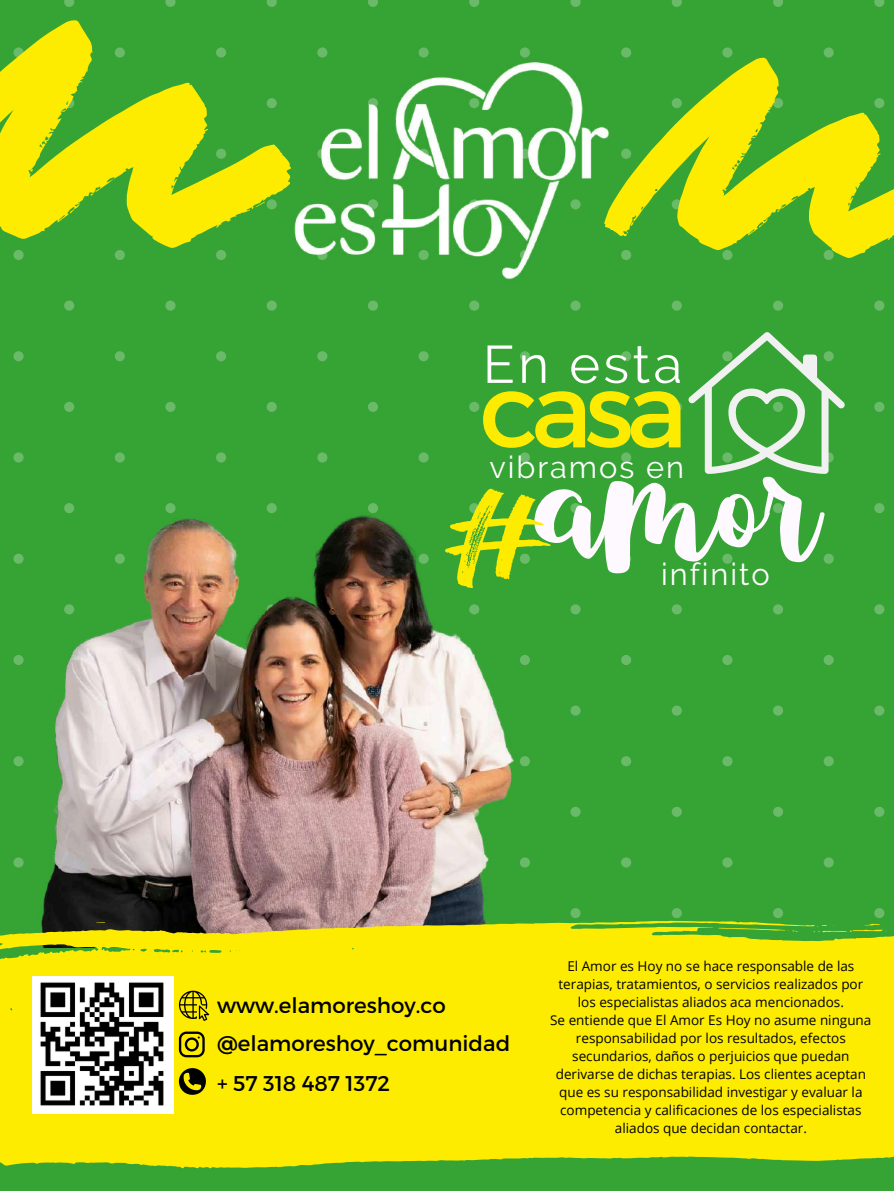
<style>
.page{position:relative;width:894px;height:1191px;background:#fff}
.page>*{position:absolute;margin:0;border:0;box-sizing:border-box;transform-origin:0 0}
.t1{font:136.65px "Love";color:#fdf9ff}
.t2{font:104.55px "Montserrat";color:#fdec00}
.t3{font:52.65px "Raleway";letter-spacing:.065em;color:#fff}
.t4{font:30.75px "Raleway";letter-spacing:.065em;color:#fff}
.t5{font:21.3px/38.8px "Montserrat";color:#000}
.t6{font:13.5px/18px "Open Sans";color:#000;text-align:center}
.s1{font-family:"Hey August";font-size:149.55px;color:#fdec00}
</style>
<div class="page">
<div style="left:0;top:0;width:893px;height:1190px;background:#36a434"></div>
<svg style="left:368px;top:0;width:10px;height:7px"></svg>
<svg style="left:469px;top:0;width:10px;height:7px"></svg>
<svg style="left:570px;top:0;width:10px;height:7px"></svg>
<svg style="left:671px;top:0;width:10px;height:7px"></svg>
<svg style="left:773px;top:0;width:9px;height:7px"></svg>
<svg style="left:874px;top:0;width:10px;height:7px"></svg>
<div style="left:368px;top:300px;width:10px;height:11px;background:#6bba6a;border-radius:50%"></div>
<div style="left:469px;top:300px;width:10px;height:11px;background:#6bba6a;border-radius:50%"></div>
<div style="left:13px;top:351px;width:11px;height:10px;background:#6bba6a;border-radius:50%"></div>
<div style="left:115px;top:351px;width:10px;height:10px;background:#6bba6a;border-radius:50%"></div>
<div style="left:216px;top:351px;width:10px;height:10px;background:#6bba6a;border-radius:50%"></div>
<div style="left:317px;top:351px;width:10px;height:10px;background:#6bba6a;border-radius:50%"></div>
<svg style="left:418px;top:351px;width:10px;height:10px"></svg>
<div style="left:519px;top:351px;width:11px;height:10px;background:#6bba6a;border-radius:50%"></div>
<div style="left:621px;top:351px;width:10px;height:10px;background:#6bba6a;border-radius:50%"></div>
<div style="left:64px;top:402px;width:10px;height:10px;background:#6bba6a;border-radius:50%"></div>
<div style="left:165px;top:402px;width:10px;height:10px;background:#6bba6a;border-radius:50%"></div>
<div style="left:266px;top:402px;width:11px;height:10px;background:#6bba6a;border-radius:50%"></div>
<svg style="left:368px;top:402px;width:10px;height:10px"></svg>
<div style="left:469px;top:402px;width:10px;height:10px;background:#6bba6a;border-radius:50%"></div>
<div style="left:570px;top:402px;width:10px;height:10px;background:#6bba6a;border-radius:50%"></div>
<svg style="left:671px;top:402px;width:10px;height:10px"></svg>
<div style="left:874px;top:402px;width:10px;height:10px;background:#6bba6a;border-radius:50%"></div>
<div style="left:13px;top:452px;width:11px;height:10px;background:#6bba6a;border-radius:50%"></div>
<div style="left:115px;top:452px;width:10px;height:10px;background:#6bba6a;border-radius:50%"></div>
<div style="left:216px;top:452px;width:10px;height:10px;background:#6bba6a;border-radius:50%"></div>
<svg style="left:317px;top:452px;width:10px;height:10px"></svg>
<svg style="left:418px;top:452px;width:10px;height:10px"></svg>
<div style="left:519px;top:452px;width:11px;height:10px;background:#6bba6a;border-radius:50%"></div>
<div style="left:621px;top:452px;width:10px;height:10px;background:#6bba6a;border-radius:50%"></div>
<div style="left:570px;top:503px;width:10px;height:10px;background:#6bba6a;border-radius:50%"></div>
<svg style="left:671px;top:503px;width:10px;height:10px"></svg>
<svg style="left:772px;top:503px;width:10px;height:10px"></svg>
<div style="left:874px;top:503px;width:10px;height:10px;background:#6bba6a;border-radius:50%"></div>
<div style="left:13px;top:553px;width:11px;height:10px;background:#6bba6a;border-radius:50%"></div>
<svg style="left:621px;top:553px;width:10px;height:10px"></svg>
<svg style="left:722px;top:553px;width:10px;height:10px"></svg>
<svg style="left:823px;top:553px;width:10px;height:10px"></svg>
<svg style="left:570px;top:604px;width:10px;height:10px"></svg>
<svg style="left:671px;top:604px;width:10px;height:10px"></svg>
<svg style="left:772px;top:604px;width:10px;height:10px"></svg>
<svg style="left:874px;top:604px;width:10px;height:10px"></svg>
<div style="left:13px;top:655px;width:11px;height:10px;background:#6bba6a;border-radius:50%"></div>
<svg style="left:621px;top:655px;width:10px;height:10px"></svg>
<div style="left:722px;top:655px;width:10px;height:10px;background:#6bba6a;border-radius:50%"></div>
<svg style="left:823px;top:655px;width:10px;height:10px"></svg>
<svg style="left:570px;top:705px;width:10px;height:10px"></svg>
<svg style="left:671px;top:705px;width:10px;height:10px"></svg>
<svg style="left:772px;top:705px;width:10px;height:10px"></svg>
<svg style="left:874px;top:705px;width:10px;height:10px"></svg>
<div style="left:13px;top:756px;width:11px;height:10px;background:#6bba6a;border-radius:50%"></div>
<div style="left:621px;top:756px;width:10px;height:10px;background:#6bba6a;border-radius:50%"></div>
<svg style="left:722px;top:756px;width:10px;height:10px"></svg>
<svg style="left:823px;top:756px;width:10px;height:10px"></svg>
<svg style="left:570px;top:806px;width:10px;height:10px"></svg>
<svg style="left:671px;top:806px;width:10px;height:10px"></svg>
<svg style="left:772px;top:806px;width:10px;height:10px"></svg>
<svg style="left:874px;top:806px;width:10px;height:10px"></svg>
<img style="left:304px;top:47px;width:265px;height:254px">
<svg style="left:569px;top:47px;width:324px;height:264px"></svg>
<svg style="left:629px;top:221px;width:5px;height:5px"></svg>
<svg style="left:735px;top:162px;width:4px;height:5px"></svg>
<svg style="left:723px;top:188px;width:4px;height:4px"></svg>
<svg style="left:758px;top:224px;width:4px;height:4px"></svg>
<svg style="left:770px;top:206px;width:15px;height:9px"></svg>
<svg style="left:0;top:0;width:304px;height:311px"></svg>
<svg style="left:254px;top:201px;width:11px;height:6px"></svg>
<svg style="left:44px;top:139px;width:4px;height:5px"></svg>
<svg style="left:30px;top:169px;width:4px;height:3px"></svg>
<svg style="left:70px;top:209px;width:4px;height:4px"></svg>
<svg style="left:84px;top:189px;width:16px;height:10px"></svg>
<svg style="left:688px;top:332px;width:156px;height:142px"></svg>
<img style="left:53px;top:503px;width:477px;height:354px">
<svg style="left:0;top:857px;width:893px;height:312px;fill:#fdec00"></svg>
<svg style="left:96px;top:921px;width:9px;height:2px"></svg>
<svg style="left:715px;top:922px;width:83px;height:13px"></svg>
<svg style="left:813px;top:922px;width:74px;height:11px"></svg>
<svg style="left:179px;top:990px;width:30px;height:30px"></svg>
<svg style="left:179px;top:1031px;width:26px;height:26px"></svg>
<svg style="left:179px;top:1067px;width:27px;height:32px"></svg>
<img style="left:33px;top:976px;width:140px;height:137px">
<h3 class="t3" style="left:482px;top:333px;width:201px">En esta</h3>
<h2 class="t2" style="left:479px;top:342px;width:210px">casa</h2>
<h3 class="t4" style="left:489px;top:449px;width:196px">vibramos en</h3>
<h1 class="t1" style="left:444px;top:435px;width:376px"><span class="s1">#</span>amor</h1>
<h3 class="t4" style="left:661px;top:555px;width:110px">infinito</h3>
<h3 class="t5" style="left:217px;top:984px;width:294px">www.elamoreshoy.co @elamoreshoy_comunidad + 57 318 487 1372</h3>
<p class="t6" style="left:550px;top:956px;width:322px">El Amor es Hoy no se hace responsable de las terapias, tratamientos, o servicios realizados por los especialistas aliados aca mencionados.<br>Se entiende que El Amor Es Hoy no asume ninguna responsabilidad por los resultados, efectos secundarios, daños o perjuicios que puedan derivarse de dichas terapias. Los clientes aceptan que es su responsabilidad investigar y evaluar la competencia y calificaciones de los especialistas aliados que decidan contactar.</p>
</div>
